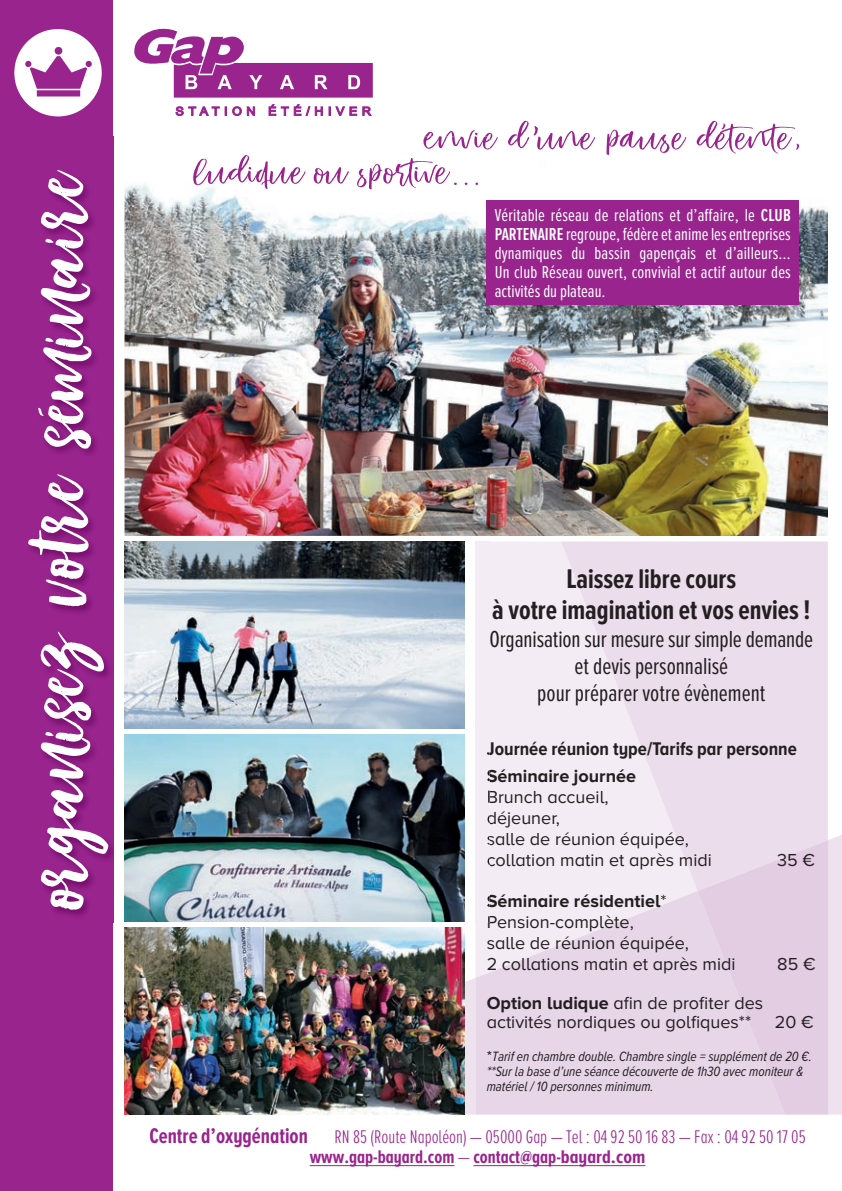
<style>
.page{position:relative;width:842px;height:1191px;background:#fff}
.page>*{position:absolute;margin:0;border:0;box-sizing:border-box;transform-origin:0 0}
.t1{font:68px "Modestyle";color:#fff;scale:1.07 1}
.t2{font:64px "Vayentha Script Demo";letter-spacing:.01em;color:#99248e;scale:1.14 1}
.t3{font:700 28px/31px "Proxima Nova Ex Cn";color:#231f20;text-align:center}
.t4{font:24px/27px "Proxima Nova Ex Cn";color:#231f20;text-align:center}
.t5{font:300 19px/20px "Proxima Nova A Ex Cn";color:#99248e;text-align:center}
.t6{font:700 19px "Proxima Nova A Cond";color:#231f20}
.t7{font:18px/21px "Proxima Nova A";color:#231f20}
.t8{font:18px/19px "Proxima Nova Ex Cn";letter-spacing:.01em;color:#fff;text-align:justify}
.t9{font:700 18px "Proxima Nova A";color:#231f20}
.t10{font:italic 14px/15px "Proxima Nova A Cond";color:#231f20;scale:.95 1}
.s1{font-weight:600}
.s2{font-weight:700}
.s3{font-family:"Helvetica";font-style:normal}
.s4{font-weight:700;font-size:22px}
</style>
<div class="page">
<div style="left:0;top:0;width:113px;height:1191px;background:#99248e"></div>
<div style="left:14px;top:29px;width:88px;height:87px;background:#fff;border-radius:50%"></div>
<svg style="left:25px;top:47px;width:67px;height:49px"></svg>
<svg style="left:176px;top:106px;width:79px;height:10px"></svg>
<svg style="left:269px;top:104px;width:54px;height:12px"></svg>
<svg style="left:329px;top:106px;width:43px;height:10px"></svg>
<svg style="left:134px;top:28px;width:239px;height:70px"></svg>
<img style="left:490px;top:206px;width:338px;height:329px">
<hr style="left:310px;top:1165px;width:144px;height:1px;background:#99248e">
<hr style="left:473px;top:1165px;width:88px;height:1px;background:#99248e">
<hr style="left:561px;top:1165px;width:84px;height:1px;background:#99248e">
<svg style="left:465px;top:835px;width:377px;height:279px;background:#f0e4f0"></svg>
<div style="left:490px;top:541px;width:71px;height:299px;background:#f4ecf4"></div>
<svg style="left:475px;top:840px;width:222px;height:274px;background:#eadaea"></svg>
<svg style="left:561px;top:541px;width:267px;height:350px;background:#ede1ee"></svg>
<svg style="left:697px;top:840px;width:131px;height:274px;background:#e4d0e5"></svg>
<img style="left:125px;top:927px;width:340px;height:187px">
<svg style="left:533px;top:126px;width:5px;height:9px"></svg>
<svg style="left:721px;top:123px;width:4px;height:6px"></svg>
<div style="left:487px;top:200px;width:312px;height:104px;background:#99248e"></div>
<img style="left:31px;top:137px;width:459px;height:786px">
<img style="left:125px;top:138px;width:365px;height:397px">
<img style="left:452px;top:137px;width:38px;height:13px">
<img style="left:196px;top:156px;width:49px;height:28px">
<div style="left:475px;top:541px;width:15px;height:382px;background:#f4ecf4"></div>
<svg style="left:487px;top:770px;width:3px;height:11px"></svg>
<svg style="left:488px;top:790px;width:2px;height:12px"></svg>
<svg style="left:488px;top:815px;width:2px;height:8px"></svg>
<svg style="left:487px;top:836px;width:3px;height:8px"></svg>
<svg style="left:488px;top:857px;width:2px;height:8px"></svg>
<svg style="left:487px;top:895px;width:3px;height:12px"></svg>
<svg style="left:488px;top:916px;width:2px;height:7px"></svg>
<img style="left:487px;top:200px;width:3px;height:104px">
<img style="left:125px;top:734px;width:340px;height:187px">
<h1 class="t1" style="left:29px;top:907px;width:692px;rotate:-90deg">organisez votre séminaire</h1>
<h2 class="t2" style="left:424px;top:91px;width:333px">Envie d une pause detente,</h2>
<p class="t8" style="left:495px;top:207px;width:298px">Véritable réseau de relations et d’affaire, le <span class="s1">CLUB PARTENAIRE</span>regroupe, fédère et anime les entreprises dynamiques du bassin gapençais et d’ailleurs… Un club Réseau ouvert, convivial et actif autour des activités du plateau.</p>
<h3 class="t3" style="left:492px;top:565px;width:320px">Laissez libre cours<br>à votre imagination et vos envies !</h3>
<h3 class="t4" style="left:489px;top:627px;width:325px">Organisation sur mesure sur simple demande et devis personnalisé<br>pour préparer votre évènement</h3>
<p class="t6" style="left:487px;top:742px;width:312px">Journée réunion type/Tarifs par personne</p>
<p class="t9" style="left:487px;top:769px;width:151px">Séminaire journée</p>
<p class="t7" style="left:487px;top:788px;width:227px">Brunch accueil,<br>déjeuner,<br>salle de réunion équipée, collation matin et après midi</p>
<p class="t7" style="left:777px;top:851px;width:39px">35 €</p>
<p class="t7" style="left:487px;top:892px;width:250px"><span class="s2">Séminaire résidentiel</span>*<br>Pension-complète,<br>salle de réunion équipée,<br>2 collations matin et après midi</p>
<p class="t7" style="left:777px;top:955px;width:40px">85 €</p>
<p class="t7" style="left:487px;top:995px;width:278px;line-height:19px"><span class="s2">Option ludique</span> afin de profiter des activités nordiques ou golfiques**</p>
<p class="t7" style="left:775px;top:1013px;width:40px">20 €</p>
<p class="t10" style="left:487px;top:1050px;width:344px"><span class="s3">*</span>Tarif en chambre double. Chambre single = supplément de 20 €. **Sur la base d’une séance découverte de 1h30 avec moniteur &amp; matériel / 10 personnes minimum.</p>
<p class="t5" style="left:149px;top:1128px;width:658px"><span class="s4">Centre d’oxygénation</span> RN 85 (Route Napoléon) — 05000 Gap — Tel : 04 92 50 16 83 — Fax : 04 92 50 17 05 <span class="s2">www.gap-bayard.com</span> — <span class="s2">contact@gap-bayard.com</span></p>
</div>
